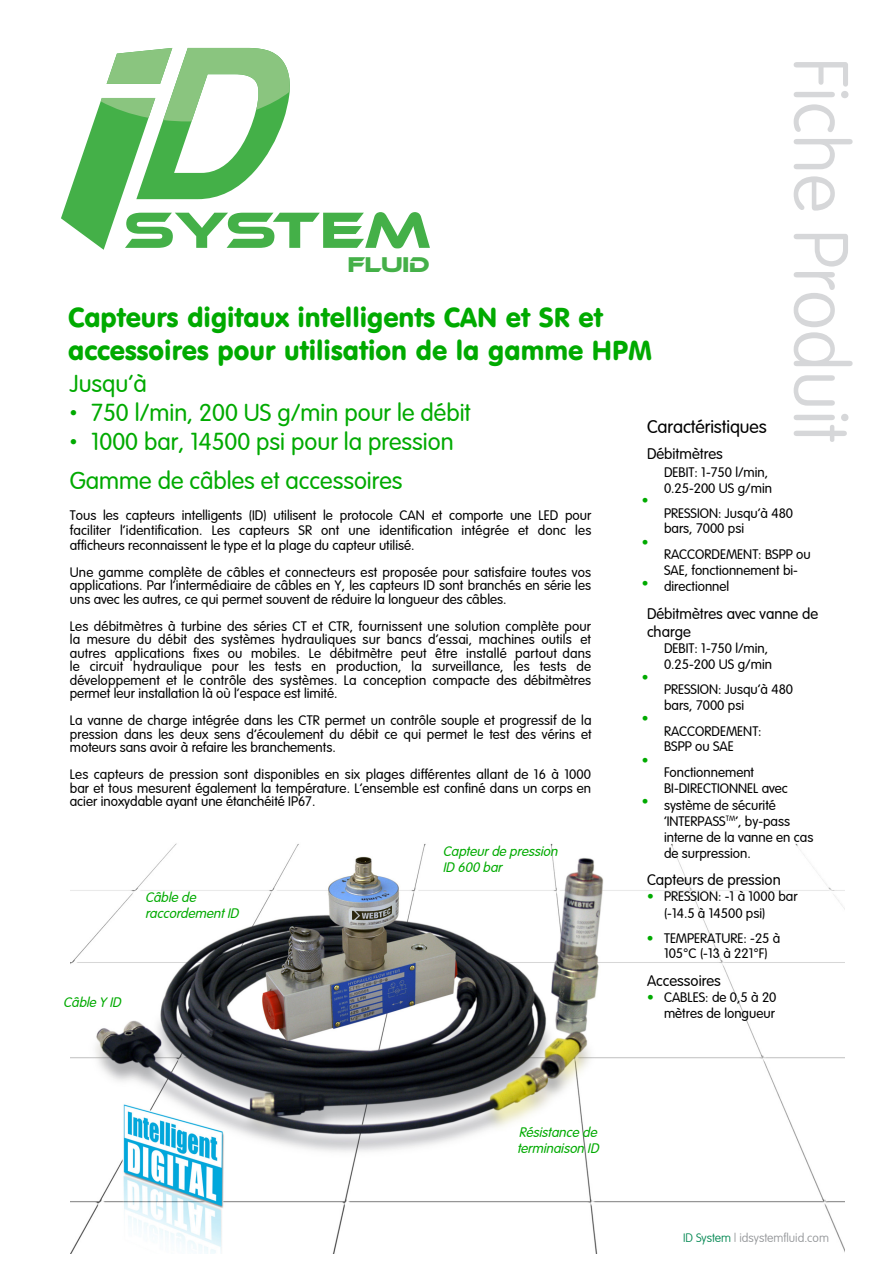
<style>
.page{position:relative;width:893px;height:1263px;background:#fff}
.page>*{position:absolute;margin:0;border:0;box-sizing:border-box;transform-origin:0 0}
.t1{font:100 75px "VAG Rounded Light S Si";letter-spacing:-.01em;color:#d6d7d9}
.t2{font:27px/32.4px "VAG Rounded BT";color:#0a0}
.t3{font:300 24px "VAG Rounded Light S Si";color:#0a0}
.t4{font:22.05px "Ethnocentric Rg";letter-spacing:-.035em;color:#44b048}
.t5{font:300 18px "VAG Rounded Light S Si";letter-spacing:-.005em;color:#000}
.t6{font:300 15px/18px "VAG Rounded Light S Si";color:#000}
.t7{font:300 13.5px/13.5px "VAG Rounded Light S Si";color:#000}
.t8{font:italic 300 13.5px/16.2px "VAG Rounded Light S Si";color:#0a0}
.t9{font:300 13.5px "VAG Rounded Light S Si";color:#0a0}
.t10{font:100 12px "VAG Rounded Light S Si";color:#939598}
.s1{font-size:15px}
.s2{color:#0a0}
.s3{color:#008751}
</style>
<div class="page">
<img style="left:71px;top:843px;width:773px;height:410px">
<svg style="left:61px;top:48px;width:369px;height:202px"></svg>
<h1 class="t1" style="left:864px;top:57px;width:387px;rotate:90deg">Fiche Produit</h1>
<h3 class="t4" style="left:347px;top:251px;width:84px">FLUID</h3>
<h2 class="t2" style="left:68px;top:301px;width:585px">Capteurs digitaux intelligents CAN et SR et accessoires pour utilisation de la gamme HPM</h2>
<p class="t3" style="left:70px;top:370px;width:78px">Jusqu’à</p>
<p class="t3" style="left:70px;top:398px;width:402px"><span class="s1">•</span> 750 l/min, 200 US g/min pour le débit</p>
<p class="t3" style="left:70px;top:427px;width:385px"><span class="s1">•</span> 1000 bar, 14500 psi pour la pression</p>
<p class="t3" style="left:70px;top:466px;width:334px">Gamme de câbles et accessoires</p>
<p class="t7" style="left:70px;top:507px;width:523px;line-height:15px;text-align:justify">Tous les capteurs intelligents (ID) utilisent le protocole CAN et comporte une LED pour faciliter l’identification. Les capteurs SR ont une identification intégrée et donc les afficheurs reconnaissent le type et la plage du capteur utilisé.</p>
<p class="t7" style="left:70px;top:565px;width:523px;text-align:justify">Une gamme complète de câbles et connecteurs est proposée pour satisfaire toutes vos applications. Par l’intermédiaire de câbles en Y, les capteurs ID sont branchés en série les uns avec les autres, ce qui permet souvent de réduire la longueur des câbles.</p>
<p class="t7" style="left:70px;top:619px;width:523px;text-align:justify">Les débitmètres à turbine des séries CT et CTR, fournissent une solution complète pour la mesure du débit des systèmes hydrauliques sur bancs d’essai, machines outils et autres applications fixes ou mobiles. Le débitmètre peut être installé partout dans le circuit hydraulique pour les tests en production, la surveillance, les tests de développement et le contrôle des systèmes. La conception compacte des débitmètres permet leur installation là où l’espace est limité.</p>
<p class="t7" style="left:70px;top:714px;width:523px;text-align:justify">La vanne de charge intégrée dans les CTR permet un contrôle souple et progressif de la pression dans les deux sens d’écoulement du débit ce qui permet le test des vérins et moteurs sans avoir à refaire les branchements.</p>
<p class="t7" style="left:70px;top:768px;width:523px;text-align:justify">Les capteurs de pression sont disponibles en six plages différentes allant de 16 à 1000 bar et tous mesurent également la température. L’ensemble est confiné dans un corps en acier inoxydable ayant une étanchéité IP67.</p>
<p class="t5" style="left:647px;top:417px;width:121px">Caractéristiques</p>
<p class="t6" style="left:647px;top:445px;width:77px">Débitmètres</p>
<p class="t7" style="left:664px;top:465px;width:106px">DEBIT: 1-750 l/min,</p>
<p class="t7" style="left:664px;top:481px;width:110px">0.25-200 US g/min</p>
<p class="t9" style="left:642px;top:493px;width:8px">•</p>
<p class="t7" style="left:664px;top:505px;width:131px;line-height:15.5px">PRESSION: Jusqu’à 480 bars, 7000 psi</p>
<p class="t9" style="left:642px;top:534px;width:8px">•</p>
<p class="t7" style="left:664px;top:547px;width:148px;line-height:15.8px">RACCORDEMENT: BSPP ou<br>SAE, fonctionnement bi&shy;directionnel</p>
<p class="t6" style="left:647px;top:604px;width:173px">Débitmètres avec vanne de charge</p>
<p class="t9" style="left:642px;top:669px;width:8px">•</p>
<p class="t9" style="left:642px;top:575px;width:8px">•</p>
<p class="t7" style="left:664px;top:641px;width:106px">DEBIT: 1-750 l/min,</p>
<p class="t7" style="left:664px;top:657px;width:110px">0.25-200 US g/min</p>
<p class="t7" style="left:664px;top:682px;width:131px;line-height:15.5px">PRESSION: Jusqu’à 480 bars, 7000 psi</p>
<p class="t9" style="left:642px;top:710px;width:8px">•</p>
<p class="t7" style="left:664px;top:723px;width:99px;line-height:15.5px">RACCORDEMENT:<br>BSPP ou SAE</p>
<p class="t9" style="left:642px;top:752px;width:8px">•</p>
<p class="t7" style="left:664px;top:764px;width:151px;line-height:16.2px">Fonctionnement<br>BI-DIRECTIONNEL avec système de sécurité ‘INTERPASS<sup>TM</sup>’, by-pass interne de la vanne en cas de surpression.</p>
<p class="t6" style="left:647px;top:871px;width:135px">Capteurs de pression</p>
<p class="t7" style="left:664px;top:888px;width:135px;line-height:16.2px;text-indent:-17px"><span class="s2">•</span> PRESSION: -1 à 1000 bar (-14.5 à 14500 psi)</p>
<p class="t7" style="left:647px;top:930px;width:135px;line-height:15.5px;text-align:center"><span class="s2">•</span> TEMPERATURE: -25 à<br>105°C (-13 à 221°F)</p>
<p class="t6" style="left:647px;top:972px;width:75px">Accessoires</p>
<p class="t7" style="left:647px;top:989px;width:131px;line-height:16.2px;text-align:right"><span class="s2">•</span> CABLES: de 0,5 à 20 mètres de longueur</p>
<p class="t9" style="left:642px;top:793px;width:8px">•</p>
<p class="t8" style="left:443px;top:843px;width:119px">Capteurde pression<br>ID 600 bar</p>
<p class="t8" style="left:145px;top:889px;width:98px">Câble de raccordementID</p>
<p class="t8" style="left:63px;top:993px;width:62px">Câble Y ID</p>
<p class="t8" style="left:517px;top:1124px;width:86px">Résistance de terminaison ID</p>
<p class="t10" style="left:683px;top:1231px;width:147px"><span class="s3">ID System</span> | idsystemfluid.com</p>
</div>
